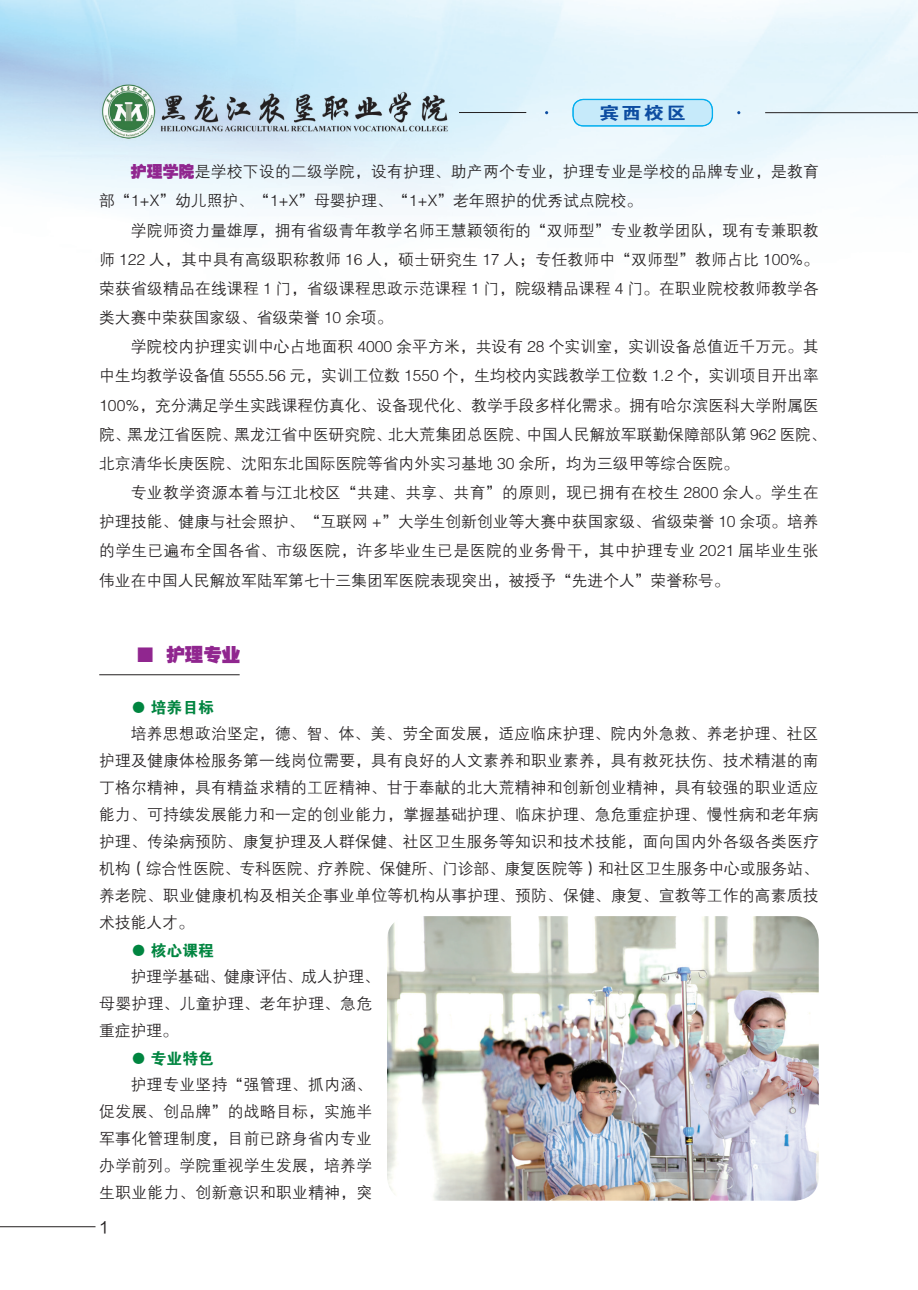
<style>
.page{position:relative;width:918px;height:1290px;background:#fff}
.page>*{position:absolute;margin:0;border:0;box-sizing:border-box;transform-origin:0 0}
.t1{font:18.38px "FZCCHK GBK1 0";color:#90268f}
.t2{font:17.5px "FZDHTK GBK1 0";color:#0d4da1;scale:1.15 1}
.t3{font:15.75px/26.9px "FZZDXK GBK1 0";letter-spacing:.005em;color:#231f20;text-align:justify}
.t4{font:15.75px "FZDHTK GBK1 0";color:#008540}
.t5{font:15.75px "FZLTHK GBK1 0";color:#231f20}
.s1{font-family:"FZCCHK GBK1 0";color:#90268f}
</style>
<div class="page">
<img style="left:0;top:0;width:918px;height:1228px">
<hr style="left:0;top:1226px;width:95px;height:1px;background:#231f20">
<img style="left:387px;top:916px;width:432px;height:284px">
<hr style="left:99px;top:674px;width:141px;height:1px;background:#231f20">
<img style="left:99px;top:84px;width:352px;height:56px">
<div style="left:573px;top:99px;width:139px;height:27px;background:#c6eafa;border-radius:10px"></div>
<div style="left:573px;top:99px;width:139px;height:27px;border:1px solid #00aeef;border-radius:11px"></div>
<div style="left:573px;top:100px;width:139px;height:26px;border:1px solid #00aeef;border-radius:10px"></div>
<hr style="left:459px;top:112px;width:67px;height:1px;background:#231f20">
<hr style="left:765px;top:112px;width:153px;height:1px;background:#231f20">
<p class="t2" style="left:599px;top:103px;width:77px">宾西校区</p>
<p class="t3" style="left:99px;top:157px;width:721px;line-height:29.2px;text-indent:32px"><span class="s1">护理学院</span>是学校下设的二级学院，设有护理、助产两个专业，护理专业是学校的品牌专业，是教育部“1+X”幼儿照护、“1+X”母婴护理、“1+X”老年照护的优秀试点院校。</p>
<p class="t3" style="left:99px;top:216px;width:721px;line-height:29.2px;text-indent:32px">学院师资力量雄厚，拥有省级青年教学名师王慧颖领衔的“双师型”专业教学团队，现有专兼职教师 122 人，其中具有高级职称教师 16 人，硕士研究生 17 人；专任教师中“双师型”教师占比 100%。荣获省级精品在线课程 1 门，省级课程思政示范课程 1 门，院级精品课程 4 门。在职业院校教师教学各类大赛中荣获国家级、省级荣誉 10 余项。</p>
<p class="t3" style="left:99px;top:332px;width:729px;line-height:29.2px;text-align:left;text-indent:32px">学院校内护理实训中心占地面积 4000 余平方米，共设有 28 个实训室，实训设备总值近千万元。其中生均教学设备值 5555.56 元，实训工位数 1550 个，生均校内实践教学工位数 1.2 个，实训项目开出率100%，充分满足学生实践课程仿真化、设备现代化、教学手段多样化需求。拥有哈尔滨医科大学附属医院、黑龙江省医院、黑龙江省中医研究院、北大荒集团总医院、中国人民解放军联勤保障部队第 962 医院、北京清华长庚医院、沈阳东北国际医院等省内外实习基地 30 余所，均为三级甲等综合医院。</p>
<p class="t3" style="left:99px;top:478px;width:721px;line-height:29.2px;text-indent:32px">专业教学资源本着与江北校区“共建、共享、共育”的原则，现已拥有在校生 2800 余人。学生在护理技能、健康与社会照护、“互联网 +”大学生创新创业等大赛中获国家级、省级荣誉 10 余项。培养的学生已遍布全国各省、市级医院，许多毕业生已是医院的业务骨干，其中护理专业 2021 届毕业生张伟业在中国人民解放军陆军第七十三集团军医院表现突出，被授予“先进个人”荣誉称号。</p>
<p class="t1" style="left:136px;top:643px;width:106px">■ 护理专业</p>
<p class="t4" style="left:131px;top:698px;width:85px">● 培养目标</p>
<p class="t3" style="left:99px;top:721px;width:721px;text-indent:32px">培养思想政治坚定，德、智、体、美、劳全面发展，适应临床护理、院内外急救、养老护理、社区护理及健康体检服务第一线岗位需要，具有良好的人文素养和职业素养，具有救死扶伤、技术精湛的南丁格尔精神，具有精益求精的工匠精神、甘于奉献的北大荒精神和创新创业精神，具有较强的职业适应能力、可持续发展能力和一定的创业能力，掌握基础护理、临床护理、急危重症护理、慢性病和老年病护理、传染病预防、康复护理及人群保健、社区卫生服务等知识和技术技能，面向国内外各级各类医疗机构（综合性医院、专科医院、疗养院、保健所、门诊部、康复医院等）和社区卫生服务中心或服务站、养老院、职业健康机构及相关企事业单位等机构从事护理、预防、保健、康复、宣教等工作的高素质技术技能人才。</p>
<p class="t4" style="left:131px;top:941px;width:85px">● 核心课程</p>
<p class="t3" style="left:99px;top:964px;width:282px;text-align:left;text-indent:32px">护理学基础、健康评估、成人护理、母婴护理、儿童护理、老年护理、急危重症护理。</p>
<p class="t4" style="left:131px;top:1049px;width:85px">● 专业特色</p>
<p class="t3" style="left:99px;top:1072px;width:274px;text-indent:32px">护理专业坚持“强管理、抓内涵、促发展、创品牌”的战略目标，实施半军事化管理制度，目前已跻身省内专业办学前列。学院重视学生发展，培养学生职业能力、创新意识和职业精神，突</p>
<p class="t5" style="left:99px;top:1218px;width:11px">1</p>
</div>
